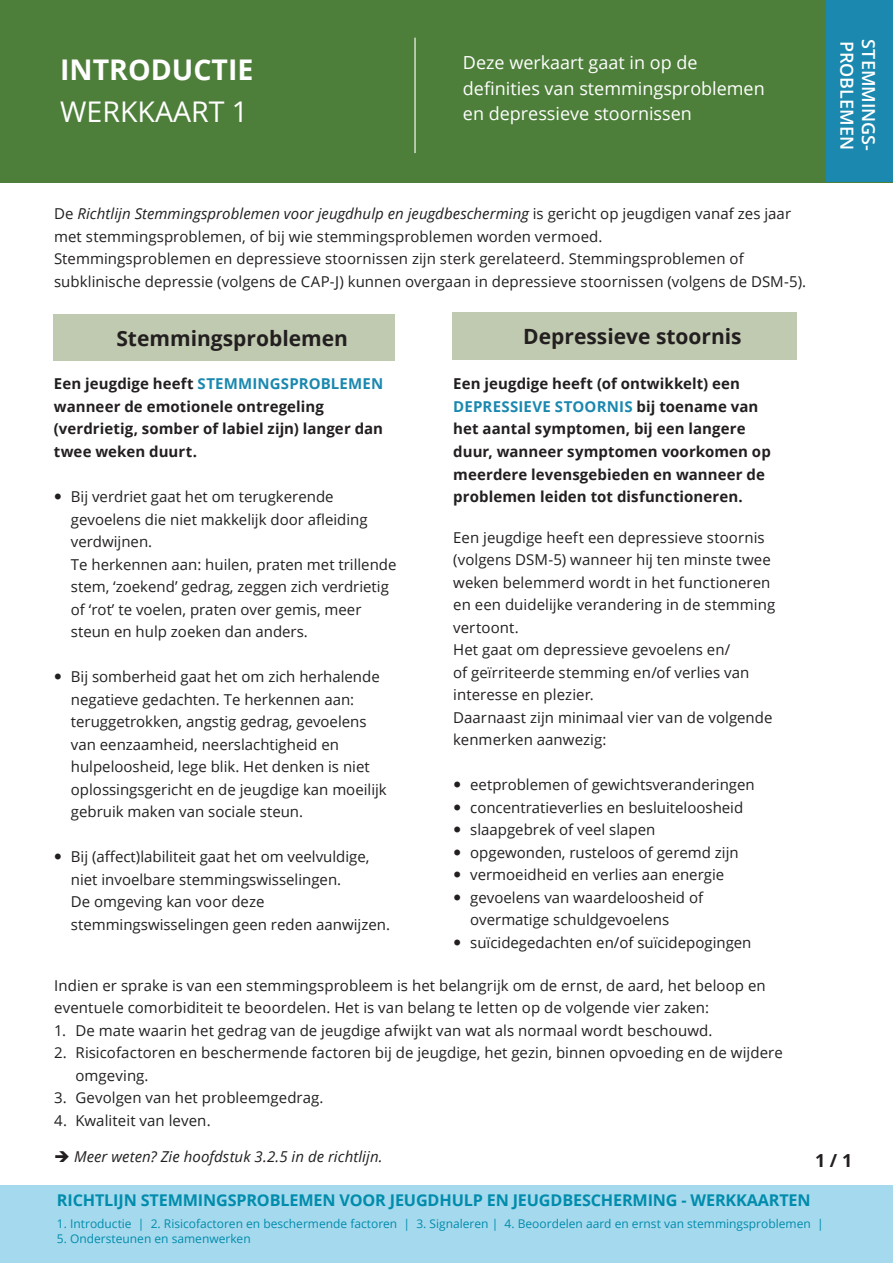
<style>
.page{position:relative;width:893px;height:1263px;background:#fff}
.page>*{position:absolute;margin:0;border:0;box-sizing:border-box;transform-origin:0 0}
.t1{font:700 28.5px "Open Sans";color:#fff}
.t2{font:28.5px "Open Sans";color:#fff}
.Koppen_in_roze_balk{font:700 21px "Open Sans";color:#231f20}
.t3{font:18px/25.5px "Open Sans";color:#fff}
.t4{font:600 18px "Open Sans";color:#fff}
.t5{font:700 18px "Open Sans";color:#231f20}
.t6{font:700 16.2px "Open Sans";letter-spacing:-.01em;color:#008cac}
.Platte_tekst{font:15px/22.5px "Open Sans";color:#231f20}
.Platte_tekst-2{font:700 15px/22.5px "Open Sans";letter-spacing:.005em;color:#231f20}
.Platte_tekst-3{font:italic 15px "Open Sans";letter-spacing:.005em;color:#231f20}
.t7{font:12px "Open Sans";color:#008cac}
.s1{font-style:italic}
.s2{color:#1a88af}
</style>
<div class="page">
<div style="left:0;top:0;width:893px;height:182px;background:#4e7f3a"></div>
<div style="left:826px;top:0;width:67px;height:182px;background:#1a88af"></div>
<div style="left:0;top:1185px;width:893px;height:78px;background:#a5d9ed"></div>
<div style="left:53px;top:314px;width:341px;height:47px;background:#c0cab0"></div>
<div style="left:452px;top:312px;width:344px;height:48px;background:#c0cab0"></div>
<hr style="left:414px;top:38px;width:2px;height:115px;background:#fff">
<h1 class="t1" style="left:60px;top:49px;width:195px">INTRODUCTIE</h1>
<h1 class="t2" style="left:60px;top:92px;width:190px">WERKKAART 1</h1>
<p class="t3" style="left:463px;top:50px;width:303px">Deze werkaart gaat in op de definities van stemmingsproblemen en depressieve stoornissen</p>
<p class="t4" style="left:859px;top:41px;width:111px;rotate:90deg">PROBLEMEN</p>
<p class="t4" style="left:881px;top:39px;width:113px;rotate:90deg">STEMMINGS-</p>
<p class="Platte_tekst" style="left:54px;top:202px;width:739px">De <span class="s1">Richtlijn Stemmingsproblemen voor jeugdhulp en jeugdbescherming</span> is gericht op jeugdigen vanaf zes jaar met stemmingsproblemen, of bij wie stemmingsproblemen worden vermoed.</p>
<p class="Platte_tekst" style="left:54px;top:247px;width:754px">Stemmingsproblemen en depressieve stoornissen zijn sterk gerelateerd. Stemmingsproblemen of subklinische depressie (volgens de CAP-J) kunnen overgaan in depressieve stoornissen (volgens de DSM-5).</p>
<p class="Koppen_in_roze_balk" style="left:116px;top:323px;width:233px">Stemmingsproblemen</p>
<p class="Koppen_in_roze_balk" style="left:523px;top:322px;width:220px">Depressieve stoornis</p>
<p class="Platte_tekst-2" style="left:54px;top:372px;width:331px">Een jeugdige heeft <span class="s2">STEMMINGSPROBLEMEN </span>wanneer de emotionele ontregeling (verdrietig, somber of labiel zijn) langer dan twee weken duurt.</p>
<p class="Platte_tekst" style="left:71px;top:485px;width:327px">Bij verdriet gaat het om terugkerende gevoelens die niet makkelijk door afleiding verdwijnen.<br>Te herkennen aan: huilen, praten met trillende stem, ‘zoekend’ gedrag, zeggen zich verdrietig of ‘rot’ te voelen, praten over gemis, meer steun en hulp zoeken dan anders.</p>
<p class="Platte_tekst" style="left:71px;top:665px;width:317px">Bij somberheid gaat het om zich herhalende negatieve gedachten. Te herkennen aan: teruggetrokken, angstig gedrag, gevoelens van eenzaamheid, neerslachtigheid en hulpeloosheid, lege blik. Het denken is niet oplossingsgericht en de jeugdige kan moeilijk gebruik maken van sociale steun.</p>
<p class="Platte_tekst" style="left:71px;top:845px;width:321px">Bij (affect)labiliteit gaat het om veelvuldige, niet invoelbare stemmingswisselingen.<br>De omgeving kan voor deze stemmingswisselingen geen reden aanwijzen.</p>
<p class="Platte_tekst-2" style="left:453px;top:372px;width:319px">Een jeugdige heeft (of ontwikkelt) een <span class="s2">DEPRESSIEVE STOORNIS</span> bij toename van het aantal symptomen, bij een langere duur, wanneer symptomen voorkomen op meerdere levensgebieden en wanneer de problemen leiden tot disfunctioneren.</p>
<p class="Platte_tekst" style="left:453px;top:525px;width:324px">Een jeugdige heeft een depressieve stoornis (volgens DSM-5) wanneer hij ten minste twee weken belemmerd wordt in het functioneren en een duidelijke verandering in de stemming vertoont.<br>Het gaat om depressieve gevoelens en/<br>of geïrriteerde stemming en/of verlies van interesse en plezier.</p>
<p class="Platte_tekst" style="left:453px;top:705px;width:321px">Daarnaast zijn minimaal vier van de volgende kenmerken aanwezig:</p>
<p class="Platte_tekst" style="left:470px;top:773px;width:286px">eetproblemen of gewichtsveranderingen</p>
<p class="Platte_tekst" style="left:470px;top:795px;width:275px">concentratieverlies en besluiteloosheid</p>
<p class="Platte_tekst" style="left:470px;top:818px;width:187px">slaapgebrek of veel slapen</p>
<p class="Platte_tekst" style="left:470px;top:840px;width:270px">opgewonden, rusteloos of geremd zijn</p>
<p class="Platte_tekst" style="left:470px;top:863px;width:255px">vermoeidheid en verlies aan energie</p>
<p class="Platte_tekst" style="left:470px;top:885px;width:234px">gevoelens van waardeloosheid of overmatige schuldgevoelens</p>
<p class="Platte_tekst" style="left:470px;top:930px;width:283px">suïcidegedachten en/of suïcidepogingen</p>
<p class="Platte_tekst" style="left:54px;top:973px;width:713px">Indien er sprake is van een stemmingsprobleem is het belangrijk om de ernst, de aard, het beloop en eventuele comorbiditeit te beoordelen. Het is van belang te letten op de volgende vier zaken:</p>
<p class="Platte_tekst" style="left:54px;top:1018px;width:660px">1. De mate waarin het gedrag van de jeugdige afwijkt van wat als normaal wordt beschouwd.</p>
<p class="Platte_tekst" style="left:75px;top:1041px;width:709px;text-indent:-21px">2. Risicofactoren en beschermende factoren bij de jeugdige, het gezin, binnen opvoeding en de wijdere omgeving.</p>
<p class="Platte_tekst" style="left:54px;top:1086px;width:271px">3. Gevolgen van het probleemgedrag.</p>
<p class="Platte_tekst" style="left:54px;top:1108px;width:158px">4. Kwaliteit van leven.</p>
<p class="Platte_tekst-3" style="left:54px;top:1146px;width:330px">➔ Meer weten? Zie hoofdstuk 3.2.5 in de richtlijn.</p>
<p class="t5" style="left:815px;top:1148px;width:39px">1 / 1</p>
<p class="t6" style="left:57px;top:1188px;width:755px">RICHTLIJN STEMMINGSPROBLEMEN VOOR JEUGDHULP EN JEUGDBESCHERMING - WERKKAARTEN</p>
<p class="t7" style="left:57px;top:1216px;width:768px">1. Introductie | 2. Risicofactoren en beschermende factoren | 3. Signaleren | 4. Beoordelen aard en ernst van stemmingsproblemen |</p>
<p class="t7" style="left:57px;top:1230px;width:195px">5. Ondersteunen en samenwerken</p>
</div>
